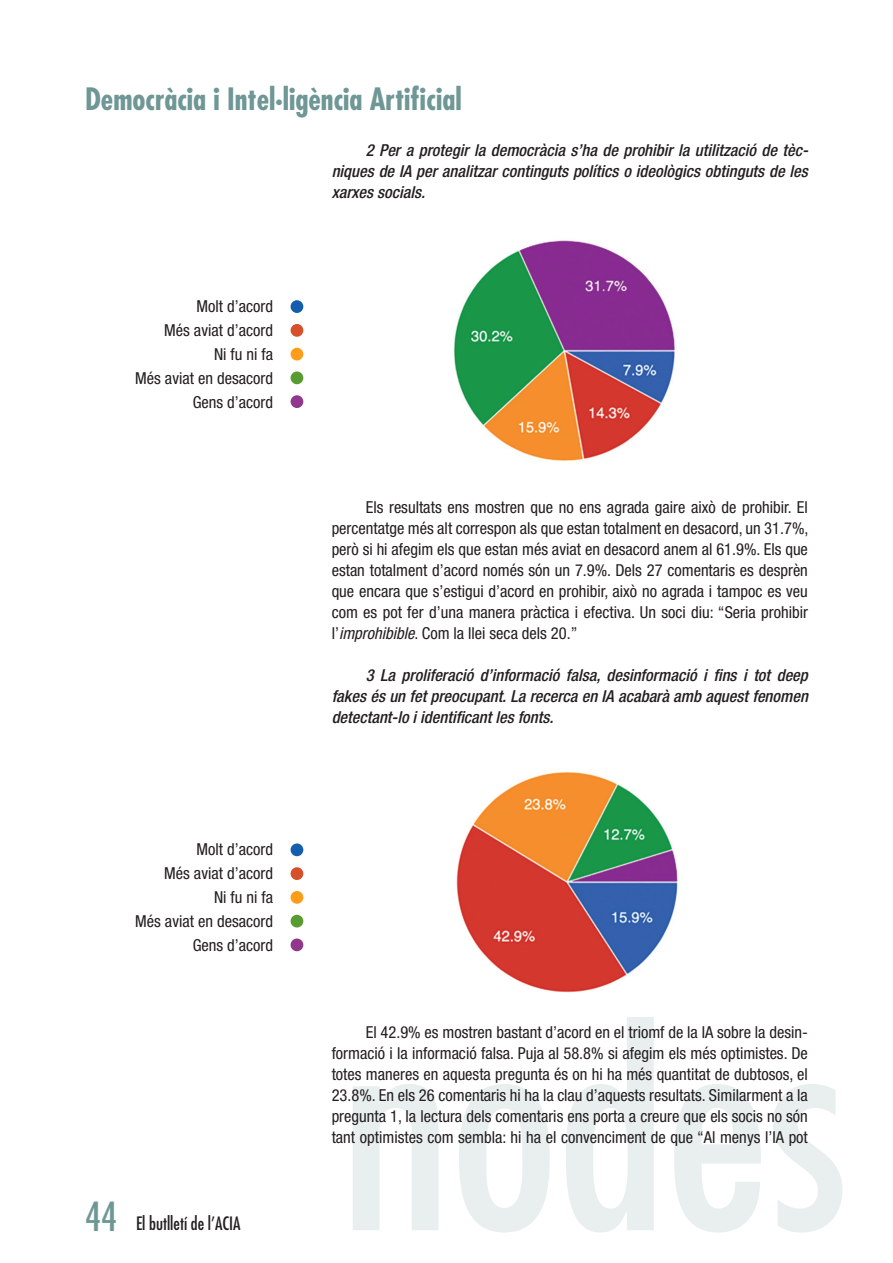
<style>
.page{position:relative;width:893px;height:1263px;background:#fff}
.page>*{position:absolute;margin:0;border:0;box-sizing:border-box;transform-origin:0 0}
.basico{font:condensed 39px "Futura Std";color:#6e9796}
.t1{font:700 condensed 30px "Futura Std";color:#6e9796}
.t2{font:condensed 18px "Futura Std";color:#231f20}
.basico-2{font:condensed 16.5px/21px "Helvetica Neue LT Std";color:#231f20;text-align:justify}
.basico-3{font:italic 500 condensed 16.5px/21px "Helvetica Neue LT Std";color:#231f20;text-align:justify}
.s1{font-style:italic}
</style>
<div class="page">
<svg style="left:353px;top:1017px;width:489px;height:215px"></svg>
<img style="left:453px;top:240px;width:222px;height:221px">
<img style="left:456px;top:771px;width:222px;height:222px">
<div style="left:291px;top:300px;width:12px;height:13px;background:#145ead;border-radius:50%"></div>
<div style="left:291px;top:324px;width:12px;height:13px;background:#d74f2b;border-radius:50%"></div>
<div style="left:291px;top:395px;width:12px;height:13px;background:#91388c;border-radius:50%"></div>
<div style="left:291px;top:371px;width:12px;height:13px;background:#589b31;border-radius:50%"></div>
<div style="left:291px;top:348px;width:12px;height:12px;background:#ff9d1b;border-radius:50%"></div>
<div style="left:291px;top:843px;width:12px;height:13px;background:#145ead;border-radius:50%"></div>
<div style="left:291px;top:867px;width:12px;height:13px;background:#d74f2b;border-radius:50%"></div>
<div style="left:291px;top:938px;width:12px;height:13px;background:#91388c;border-radius:50%"></div>
<div style="left:291px;top:915px;width:12px;height:12px;background:#589b31;border-radius:50%"></div>
<div style="left:291px;top:891px;width:12px;height:13px;background:#ff9d1b;border-radius:50%"></div>
<p class="t1" style="left:85px;top:80px;width:378px">Democràcia i Intel·ligència Artificial</p>
<p class="basico-2" style="left:197px;top:296px;width:78px">Molt d’acord</p>
<p class="basico-2" style="left:164px;top:320px;width:110px">Més aviat d’acord</p>
<p class="basico-2" style="left:214px;top:344px;width:60px">Ni fu ni fa</p>
<p class="basico-2" style="left:135px;top:368px;width:139px">Més aviat en desacord</p>
<p class="basico-2" style="left:193px;top:392px;width:82px">Gens d’acord</p>
<p class="basico-2" style="left:197px;top:839px;width:78px">Molt d’acord</p>
<p class="basico-2" style="left:164px;top:863px;width:110px">Més aviat d’acord</p>
<p class="basico-2" style="left:214px;top:887px;width:60px">Ni fu ni fa</p>
<p class="basico-2" style="left:135px;top:911px;width:139px">Més aviat en desacord</p>
<p class="basico-2" style="left:193px;top:935px;width:82px">Gens d’acord</p>
<p class="basico" style="left:85px;top:1193px;width:34px">44</p>
<p class="t2" style="left:136px;top:1213px;width:106px">El butlletí de l’ACIA</p>
<p class="basico-3" style="left:332px;top:140px;width:478px;text-indent:34px">2 Per a protegir la democràcia s’ha de prohibir la utilització de tèc&shy;niques de IA per analitzar continguts polítics o ideològics obtinguts de les xarxes socials.</p>
<p class="basico-2" style="left:332px;top:497px;width:478px;text-indent:34px">Els resultats ens mostren que no ens agrada gaire això de prohibir. El percentatge més alt correspon als que estan totalment en desacord, un 31.7%, però si hi afegim els que estan més aviat en desacord anem al 61.9%. Els que estan totalment d’acord només són un 7.9%. Dels 27 comentaris es desprèn que encara que s’estigui d’acord en prohibir, això no agrada i tampoc es veu com es pot fer d’una manera pràctica i efectiva. Un soci diu: “Seria prohibir l’<span class="s1">improhibible</span>. Com la llei seca dels 20.”</p>
<p class="basico-3" style="left:332px;top:665px;width:478px;text-indent:34px">3 La proliferació d’informació falsa, desinformació i fins i tot deep fakes és un fet preocupant. La recerca en IA acabarà amb aquest fenomen detectant-lo i identificant les fonts.</p>
<p class="basico-2" style="left:332px;top:1022px;width:478px;text-indent:34px">El 42.9% es mostren bastant d’acord en el triomf de la IA sobre la desin&shy;formació i la informació falsa. Puja al 58.8% si afegim els més optimistes. De totes maneres en aquesta pregunta és on hi ha més quantitat de dubtosos, el 23.8%. En els 26 comentaris hi ha la clau d’aquests resultats. Similarment a la pregunta 1, la lectura dels comentaris ens porta a creure que els socis no són tant optimistes com sembla: hi ha el convenciment de que “Al menys l’IA pot</p>
</div>
